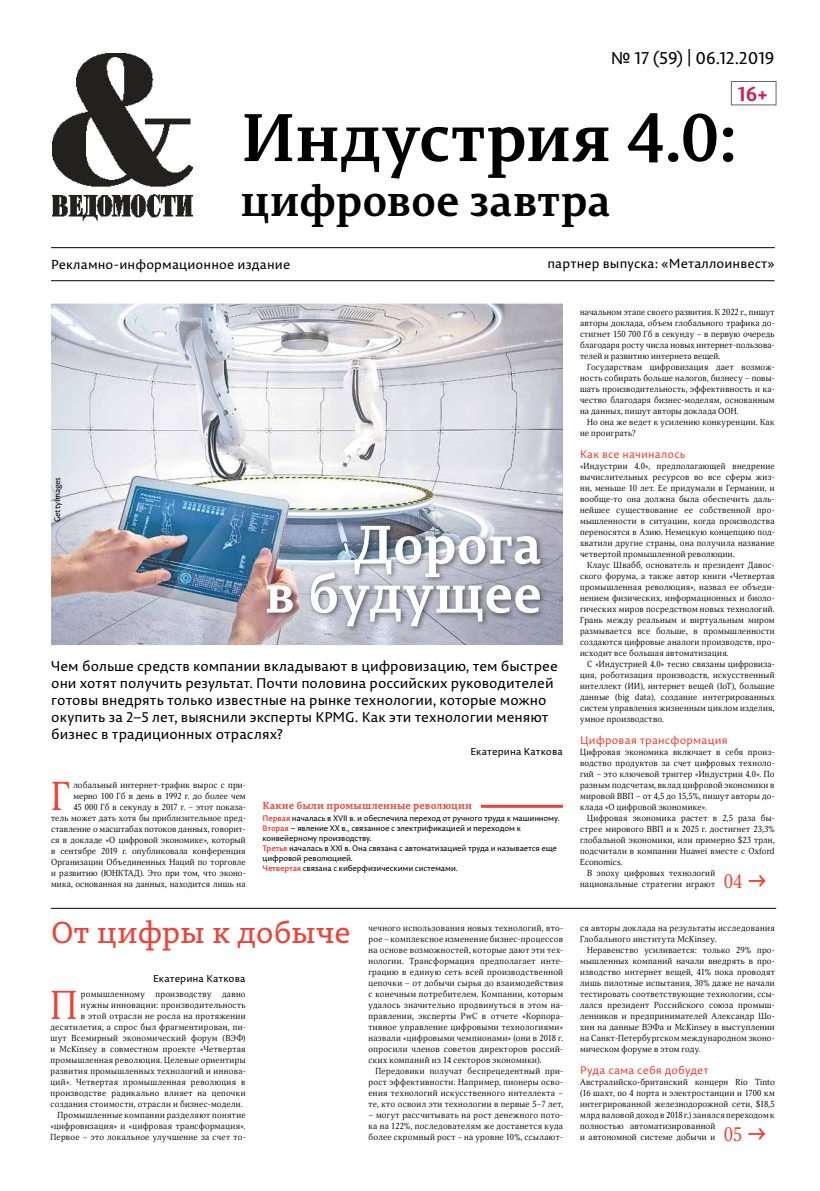
<style>
.page{position:relative;width:820px;height:1191px;background:#fff}
.page>*{position:absolute;margin:0;border:0;box-sizing:border-box;transform-origin:0 0}
.t1{font:700 67px "Permian Serif Typeface";letter-spacing:.005em;color:#000}
.t2{font:700 54px/49px "Permian Slab Serif Typeface";letter-spacing:-.005em;color:#fff;text-align:right}
.t3{font:700 44px "Permian Serif Typeface";letter-spacing:-.005em;color:#000}
.t4{font:39.1px "Orbi";color:#ef4136}
.t5{font:30px "Permian Slab Serif Typeface";letter-spacing:-.005em;color:#ef4136}
.t6{font:700 20px "Permian Sans Typeface";color:#cd1e50}
.t7{font:19px "Orbi";color:#ef4136}
.t8{font:17px "Permian Sans Typeface";color:#000}
.t9{font:14px/17px "Permian Sans Typeface";color:#000}
.t10{font:13px "Permian Sans Typeface";letter-spacing:.01em;color:#000}
.t11{font:11px "Permian Sans Typeface";letter-spacing:.015em;color:#ef4136}
.t12{font:10px "Permian Sans Typeface";letter-spacing:.01em;color:#000}
.t13{font:700 10px "Permian Slab Serif Typeface";letter-spacing:.01em;color:#ef4136}
.t14{font:8.5px/11px "Orbi";letter-spacing:.025em;color:#000;text-align:justify}
.t15{font:8.5px "Orbi";letter-spacing:.045em;color:#000}
.t16{font:8px/10px "Permian Sans Typeface";letter-spacing:-.015em;color:#000}
.s1{font-weight:700;color:#ef4136}
.s2{font-family:"Permian Sans Typeface";font-size:25px}
</style>
<div class="page">
<hr style="left:51px;top:247px;width:723px;height:1px;background:#000">
<div style="left:730px;top:81px;width:46px;height:24px;border:1px solid #656669"></div>
<img style="left:52px;top:53px;width:141px;height:167px">
<hr style="left:51px;top:280px;width:723px;height:1px;background:#000">
<hr style="left:51px;top:907px;width:724px;height:1px;background:#000">
<img style="left:51px;top:304px;width:511px;height:341px">
<div style="left:263px;top:522px;width:283px;height:111px;background:#000;opacity:.51"></div>
<hr style="left:480px;top:805px;width:82px;height:3px;background:#ef4136">
<h3 class="t8" style="left:610px;top:45px;width:165px">№ 17 (59) | 06.12.2019</h3>
<h3 class="t6" style="left:737px;top:77px;width:31px">16+</h3>
<h1 class="t1" style="left:240px;top:81px;width:498px">Индустрия 4.0:</h1>
<h3 class="t3" style="left:240px;top:164px;width:371px">цифровое завтра</h3>
<h3 class="t10" style="left:51px;top:254px;width:240px">Рекламно-информационное издание</h3>
<h3 class="t10" style="left:547px;top:253px;width:228px">партнер выпуска: «Металлоинвест»</h3>
<p class="t16" style="left:52px;top:522px;width:47px;rotate:-90deg">GettyImages</p>
<h2 class="t2" style="left:264px;top:517px;width:279px">Дорога<br>в будущее</h2>
<p class="t9" style="left:51px;top:657px;width:507px">Чем больше средств компании вкладывают в цифровизацию, тем быстрее они хотят получить результат. Почти половина российских руководителей готовы внедрять только известные на рынке технологии, которые можно окупить за 2–5 лет, выяснили эксперты KPMG. Как эти технологии меняют бизнес в традиционных отраслях?</p>
<p class="t14" style="left:51px;top:779px;width:196px;text-align:right">лобальный интернет-трафик вырос с при&shy;мерно 100 Гб в день в 1992 г. до более чем<br>45 000 Гб в секунду в 2017 г. – этот показа-<br>тель может дать хотя бы приблизительное пред&shy;ставление о масштабах потоков данных, говорит&shy;ся в докладе «О цифровой экономике», который в сентябре 2019 г. опубликовала конференция Организации Объединенных Наций по торговле и развитию (ЮНКТАД). Это при том, что эконо&shy;мика, основанная на данных, находится лишь на</p>
<h3 class="t4" style="left:51px;top:771px;width:21px">Г</h3>
<p class="t12" style="left:470px;top:744px;width:94px">Екатерина Каткова</p>
<p class="t13" style="left:262px;top:797px;width:211px">Какие были промышленные революции</p>
<p class="t16" style="left:262px;top:812px;width:298px"><span class="s1">Первая</span> началась в XVII в. и обеспечила переход от ручного труда к машинному.<br><span class="s1">Вторая</span> – явление XX в., связанное с электрификацией и переходом к конвейерному производству.<br><span class="s1">Третья</span> началась в XXI в. Она связана с автоматизацией труда и называется еще цифровой революцией.<br><span class="s1">Четвертая</span> связана с киберфизическими системами.</p>
<h3 class="t5" style="left:51px;top:909px;width:301px">От цифры к добыче</h3>
<p class="t12" style="left:153px;top:971px;width:94px">Екатерина Каткова</p>
<h3 class="t4" style="left:50px;top:980px;width:29px">П</h3>
<p class="t14" style="left:81px;top:988px;width:166px">ромышленному производству давно</p>
<p class="t15" style="left:81px;top:999px;width:166px">нужны инновации: производительность</p>
<p class="t14" style="left:81px;top:1010px;width:166px">в этой отрасли не росла на протяжении</p>
<p class="t14" style="left:50px;top:1021px;width:196px">десятилетия, а спрос был фрагментирован, пи-</p>
<p class="t14" style="left:50px;top:1032px;width:196px">шут Всемирный экономический форум (ВЭФ)</p>
<p class="t14" style="left:50px;top:1043px;width:196px">и McKinsey в совместном проекте «Четвертая</p>
<p class="t14" style="left:50px;top:1054px;width:196px">промышленная революция. Целевые ориентиры</p>
<p class="t14" style="left:50px;top:1065px;width:196px">развития промышленных технологий и иннова-</p>
<p class="t14" style="left:50px;top:1076px;width:196px">ций». Четвертая промышленная революция в</p>
<p class="t14" style="left:50px;top:1087px;width:196px">производстве радикально влияет на цепочки</p>
<p class="t14" style="left:50px;top:1098px;width:194px">создания стоимости, отрасли и бизнес-модели.</p>
<p class="t14" style="left:58px;top:1109px;width:189px">Промышленные компании разделяют понятие</p>
<p class="t14" style="left:50px;top:1120px;width:196px">«цифровизация» и «цифровая трансформация».</p>
<p class="t14" style="left:50px;top:1131px;width:196px">Первое – это локальное улучшение за счет то-</p>
<p class="t14" style="left:368px;top:922px;width:196px">чечного использования новых технологий, вто&shy;рое – комплексное изменение бизнес-процессов на основе возможностей, которые дают эти тех&shy;нологии. Трансформация предполагает инте&shy;грацию в единую сеть всей производственной цепочки – от добычи сырья до взаимодействия с конечным потребителем. Компании, которым удалось значительно продвинуться в этом на&shy;правлении, эксперты PwC в отчете «Корпора&shy;тивное управление цифровыми технологиями» назвали «цифровыми чемпионами» (они в 2018 г. опросили членов советов директоров россий&shy;ских компаний из 14 секторов экономики).</p>
<p class="t14" style="left:368px;top:1065px;width:196px;text-indent:7px">Передовики получат беспрецедентный при&shy;рост эффективности. Например, пионеры осво&shy;ения технологий искусственного интеллекта – те, кто освоил эти технологии в первые 5–7 лет,</p>
<p class="t14" style="left:368px;top:1109px;width:196px">– могут рассчитывать на рост денежного пото&shy;ка на 122%, последователям же достанется куда более скромный рост – на уровне 10%, ссылают-</p>
<p class="t14" style="left:579px;top:306px;width:196px">начальном этапе своего развития. К 2022 г., пишут авторы доклада, объем глобального трафика до&shy;стигнет 150 700 Гб в секунду – в первую очередь благодаря росту числа новых интернет-пользова&shy;телей и развитию интернета вещей.</p>
<p class="t14" style="left:579px;top:361px;width:196px;text-indent:7px">Государствам цифровизация дает возмож&shy;ность собирать больше налогов, бизнесу – повы&shy;шать производительность, эффективность и ка&shy;чество благодаря бизнес-моделям, основанным на данных, пишут авторы доклада ООН.</p>
<p class="t14" style="left:579px;top:416px;width:196px;text-indent:7px">Но она же ведет к усилению конкуренции. Как не проиграть?</p>
<p class="t11" style="left:579px;top:446px;width:107px">Как все начиналось</p>
<p class="t14" style="left:579px;top:460px;width:196px">«Индустрии 4.0», предполагающей внедрение вычислительных ресурсов во все сферы жиз&shy;ни, меньше 10 лет. Ее придумали в Германии, и вообще-то она должна была обеспечить даль&shy;нейшее существование ее собственной про&shy;мышленности в ситуации, когда производства переносятся в Азию. Немецкую концепцию под&shy;хватили другие страны, она получила название четвертой промышленной революции.</p>
<p class="t14" style="left:579px;top:559px;width:196px;text-indent:7px">Клаус Швабб, основатель и президент Давос&shy;ского форума, а также автор книги «Четвертая промышленная революция», назвал ее объеди&shy;нением физических, информационных и биоло&shy;гических миров посредством новых технологий.<br>Грань между реальным и виртуальным миром размывается все больше, в промышленности создаются цифровые аналоги производств, про&shy;исходит все большая автоматизация.</p>
<p class="t14" style="left:579px;top:658px;width:196px;text-indent:7px">С «Индустрией 4.0» тесно связаны цифровиза&shy;ция, роботизация производств, искусственный интеллект (ИИ), интернет вещей (IoT), большие данные (big data), создание интегрированных систем управления жизненным циклом изделия, умное производство.</p>
<p class="t11" style="left:579px;top:732px;width:149px">Цифровая трансформация</p>
<p class="t14" style="left:579px;top:746px;width:196px">Цифровая экономика включает в себя произ&shy;водство продуктов за счет цифровых техноло&shy;гий – это ключевой триггер «Индустрии 4.0». По разным подсчетам, вклад цифровой экономики в мировой ВВП – от 4,5 до 15,5%, пишут авторы до&shy;клада «О цифровой экономике».</p>
<p class="t14" style="left:587px;top:812px;width:189px">Цифровая экономика растет в 2,5 раза бы-</p>
<p class="t14" style="left:579px;top:823px;width:196px">стрее мирового ВВП и к 2025 г. достигнет 23,3%</p>
<p class="t14" style="left:579px;top:834px;width:196px">глобальной экономики, или примерно $23 трлн,</p>
<p class="t14" style="left:579px;top:845px;width:196px">подсчитали в компании Huawei вместе с Oxford</p>
<p class="t14" style="left:579px;top:856px;width:44px">Economics.</p>
<p class="t14" style="left:587px;top:867px;width:129px">В эпоху цифровых технологий</p>
<p class="t14" style="left:579px;top:878px;width:136px">национальные стратегии играют</p>
<h3 class="t7" style="left:723px;top:868px;width:45px">04 <span class="s2">→</span></h3>
<p class="t14" style="left:580px;top:922px;width:196px">ся авторы доклада на результаты исследования<br>Глобального института McKinsey.</p>
<p class="t14" style="left:580px;top:944px;width:196px;text-indent:7px">Неравенство усиливается: только 29% про&shy;мышленных компаний начали внедрять в про&shy;изводство интернет вещей, 41% пока проводят лишь пилотные испытания, 30% даже не начали тестировать соответствующие технологии, ссы&shy;лался президент Российского союза промыш&shy;ленников и предпринимателей Александр Шо&shy;хин на данные ВЭФа и McKinsey в выступлении на Санкт-Петербургском международном эконо&shy;мическом форуме в этом году.</p>
<p class="t11" style="left:580px;top:1062px;width:130px">Руда сама себя добудет</p>
<p class="t14" style="left:580px;top:1076px;width:196px;text-align:left">Австралийско-британский концерн Rio Tinto (16 шахт, по 4 порта и электростанции и 1700 км интегрированной железнодорожной сети, $18,5 млрд валовой доход в 2018 г.) занялся переходом к полностью автоматизированной<br>и автономной системе добычи и</p>
<h3 class="t7" style="left:723px;top:1121px;width:44px">05 <span class="s2">→</span></h3>
</div>
